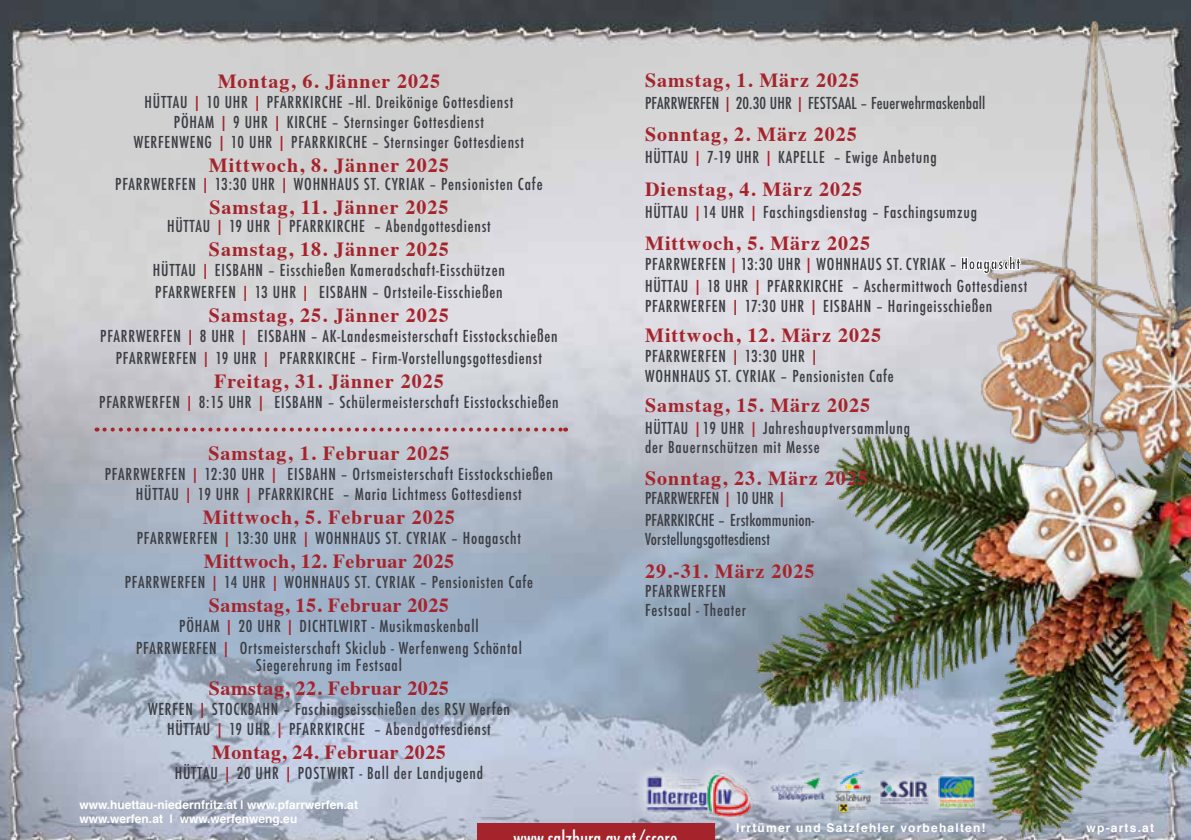
<style>
.page{position:relative;width:1191px;height:840px;background:#fff}
.page>*{position:absolute;margin:0;border:0;box-sizing:border-box;transform-origin:0 0}
.t1{font:700 20px "Times";letter-spacing:.05em;color:#a5242c}
.t2{font:700 20px "Times";letter-spacing:.025em;color:#a5242c}
.t3{font:500 condensed 20px "Futura";color:#fff}
.t4{font:500 condensed 16px/20px "Futura";letter-spacing:.05em;color:#3b3d44;text-align:center}
.t5{font:500 condensed 16px/22px "Futura";letter-spacing:.01em;color:#3b3d44}
.t6{font:700 12px/14.4px "Helvetica";color:#fff}
.t7{font:700 12px "Helvetica";letter-spacing:.1em;color:#fff}
.s1{color:#a5242c}
.s2{font-weight:800}
</style>
<div class="page">
<img style="left:0;top:0;width:1191px;height:839px">
<svg style="left:631px;top:755px;width:68px;height:68px;background:#bbc2d3"></svg>
<img style="left:644px;top:768px;width:55px;height:48px">
<div style="left:476px;top:823px;width:238px;height:16px;background:#a5242c"></div>
<img style="left:699px;top:21px;width:492px;height:818px">
<svg style="left:104px;top:427px;width:462px;height:4px;background:#b98c95"></svg>
<p class="t1" style="left:218px;top:62px;width:224px">Montag, 6. Jänner 2025</p>
<p class="t4" style="left:134px;top:92px;width:392px">HÜTTAU <span class="s1">|</span> 10 UHR <span class="s1">|</span> PFARRKIRCHE –Hl. Dreikönige Gottesdienst<br>PÖHAM <span class="s1">|</span> 9 UHR <span class="s1">|</span> KIRCHE – Sternsinger Gottesdienst<br>WERFENWENG <span class="s1">|</span> 10 UHR <span class="s1">|</span> PFARRKIRCHE – Sternsinger Gottesdienst</p>
<p class="t1" style="left:209px;top:146px;width:241px">Mittwoch, 8. Jänner 2025</p>
<p class="t4" style="left:115px;top:174px;width:429px">PFARRWERFEN <span class="s1">|</span> 13:30 UHR <span class="s1">|</span> WOHNHAUS ST. CYRIAK – Pensionisten Cafe</p>
<p class="t1" style="left:209px;top:188px;width:240px">Samstag, 11. Jänner 2025</p>
<p class="t4" style="left:167px;top:216px;width:325px">HÜTTAU <span class="s1">|</span> 19 UHR <span class="s1">|</span> PFARRKIRCHE – Abendgottesdienst</p>
<p class="t1" style="left:209px;top:230px;width:241px">Samstag, 18. Jänner 2025</p>
<p class="t4" style="left:153px;top:259px;width:353px;line-height:22px;text-align:left">HÜTTAU <span class="s1">|</span> EISBAHN – Eisschießen Kameradschaft-Eisschützen<br>PFARRWERFEN <span class="s1">|</span> 13 UHR <span class="s1">|</span> EISBAHN – Ortsteile-Eisschießen</p>
<p class="t1" style="left:209px;top:296px;width:241px">Samstag, 25. Jänner 2025</p>
<p class="t4" style="left:100px;top:325px;width:459px;line-height:22px">PFARRWERFEN <span class="s1">|</span> 8 UHR <span class="s1">|</span> EISBAHN – AK-Landesmeisterschaft Eisstockschießen<br>PFARRWERFEN <span class="s1">|</span> 19 UHR <span class="s1">|</span> PFARRKIRCHE – Firm-Vorstellungsgottesdienst</p>
<p class="t1" style="left:214px;top:362px;width:231px">Freitag, 31. Jänner 2025</p>
<p class="t4" style="left:99px;top:392px;width:461px">PFARRWERFEN <span class="s1">|</span> 8:15 UHR <span class="s1">|</span> EISBAHN – Schülermeisterschaft Eisstockschießen</p>
<p class="t1" style="left:208px;top:434px;width:242px">Samstag, 1. Februar 2025</p>
<p class="t4" style="left:105px;top:464px;width:450px">PFARRWERFEN <span class="s1">|</span> 12:30 UHR <span class="s1">|</span> EISBAHN – Ortsmeisterschaft Eisstockschießen<br>HÜTTAU <span class="s1">|</span> 19 UHR <span class="s1">|</span> PFARRKIRCHE – Maria Lichtmess Gottesdienst</p>
<p class="t1" style="left:203px;top:498px;width:253px">Mittwoch, 5. Februar 2025</p>
<p class="t4" style="left:137px;top:528px;width:386px">PFARRWERFEN <span class="s1">|</span> 13:30 UHR <span class="s1">|</span> WOHNHAUS ST. CYRIAK – Hoagascht</p>
<p class="t2" style="left:204px;top:542px;width:252px">Mittwoch, 12. Februar 2025</p>
<p class="t4" style="left:125px;top:572px;width:410px">PFARRWERFEN <span class="s1">|</span> 14 UHR <span class="s1">|</span> WOHNHAUS ST. CYRIAK – Pensionisten Cafe</p>
<p class="t2" style="left:209px;top:586px;width:241px">Samstag, 15. Februar 2025</p>
<p class="t4" style="left:136px;top:615px;width:387px;line-height:22px">PÖHAM <span class="s1">|</span> 20 UHR <span class="s1">|</span> DICHTLWIRT - Musikmaskenball<br>PFARRWERFEN <span class="s1">|</span> Ortsmeisterschaft Skiclub - Werfenweng Schöntal</p>
<p class="t4" style="left:256px;top:654px;width:147px">Siegerehrung im Festsaal</p>
<p class="t2" style="left:209px;top:668px;width:241px">Samstag, 22. Februar 2025</p>
<p class="t4" style="left:148px;top:698px;width:363px">WERFEN <span class="s1">|</span> STOCKBAHN – Faschingseisschießen des RSV Werfen<br>HÜTTAU <span class="s1">|</span> 19 UHR <span class="s1">|</span> PFARRKIRCHE – Abendgottesdienst</p>
<p class="t2" style="left:212px;top:732px;width:235px">Montag, 24. Februar 2025</p>
<p class="t4" style="left:175px;top:762px;width:310px">HÜTTAU <span class="s1">|</span> 20 UHR <span class="s1">|</span> POSTWIRT - Ball der Landjugend</p>
<p class="t1" style="left:645px;top:61px;width:215px">Samstag, 1. März 2025</p>
<p class="t5" style="left:645px;top:92px;width:342px">PFARRWERFEN <span class="s1">|</span> 20.30 UHR <span class="s1">|</span> FESTSAAL – Feuerwehrmaskenball</p>
<p class="t1" style="left:645px;top:115px;width:213px">Sonntag, 2. März 2025</p>
<p class="t4" style="left:645px;top:147px;width:293px">HÜTTAU <span class="s1">|</span> 7-19 UHR <span class="s1">|</span> KAPELLE – Ewige Anbetung</p>
<p class="t1" style="left:645px;top:169px;width:219px">Dienstag, 4. März 2025</p>
<p class="t4" style="left:645px;top:201px;width:333px">HÜTTAU <span class="s1">|</span>14 UHR <span class="s1">|</span> Faschingsdienstag – Faschingsumzug</p>
<p class="t1" style="left:645px;top:223px;width:226px">Mittwoch, 5. März 2025</p>
<p class="t4" style="left:645px;top:252px;width:384px;line-height:22px;text-align:left">PFARRWERFEN <span class="s1">|</span> 13:30 UHR <span class="s1">|</span> WOHNHAUS ST. CYRIAK – <span class="s2">Hoagascht<br></span>HÜTTAU <span class="s1">|</span> 18 UHR <span class="s1">|</span> PFARRKIRCHE – Aschermittwoch Gottesdienst</p>
<p class="t4" style="left:645px;top:295px;width:349px">PFARRWERFEN <span class="s1">|</span> 17:30 UHR <span class="s1">|</span> EISBAHN – Haringeisschießen</p>
<p class="t1" style="left:645px;top:315px;width:237px">Mittwoch, 12. März 2025</p>
<p class="t4" style="left:645px;top:345px;width:250px;text-align:left">PFARRWERFEN <span class="s1">|</span> 13:30 UHR <span class="s1">|<br></span>WOHNHAUS ST. CYRIAK – Pensionisten Cafe</p>
<p class="t1" style="left:645px;top:385px;width:226px">Samstag, 15. März 2025</p>
<p class="t4" style="left:645px;top:418px;width:267px;line-height:19.2px;text-align:left">HÜTTAU <span class="s1">|</span>19 UHR <span class="s1">|</span> Jahreshauptversammlung der Bauernschützen mit Messe</p>
<p class="t1" style="left:645px;top:459px;width:224px">Sonntag, 23. März 2025</p>
<p class="t5" style="left:645px;top:487px;width:171px">PFARRWERFEN <span class="s1">|</span> 10 UHR <span class="s1">|<br></span>PFARRKIRCHE – Erstkommunion-</p>
<p class="t5" style="left:645px;top:528px;width:126px">Vorstellungsgottesdienst</p>
<p class="t1" style="left:645px;top:551px;width:171px">29.-31. März 2025</p>
<p class="t4" style="left:645px;top:581px;width:103px;line-height:19.2px;text-align:left">PFARRWERFEN<br>Festsaal - Theater</p>
<p class="t6" style="left:79px;top:797px;width:280px">www.huettau-niedernfritz.at | www.pfarrwerfen.at www.werfen.at | www.werfenweng.eu</p>
<p class="t3" style="left:561px;top:825px;width:20px">l b</p>
<p class="t3" style="left:632px;top:825px;width:15px">t/</p>
<p class="t7" style="left:736px;top:817px;width:251px">Irrtümer und Satzfehler vorbehalten!</p>
<p class="t6" style="left:1086px;top:819px;width:69px">wp-arts.at</p>
</div>
